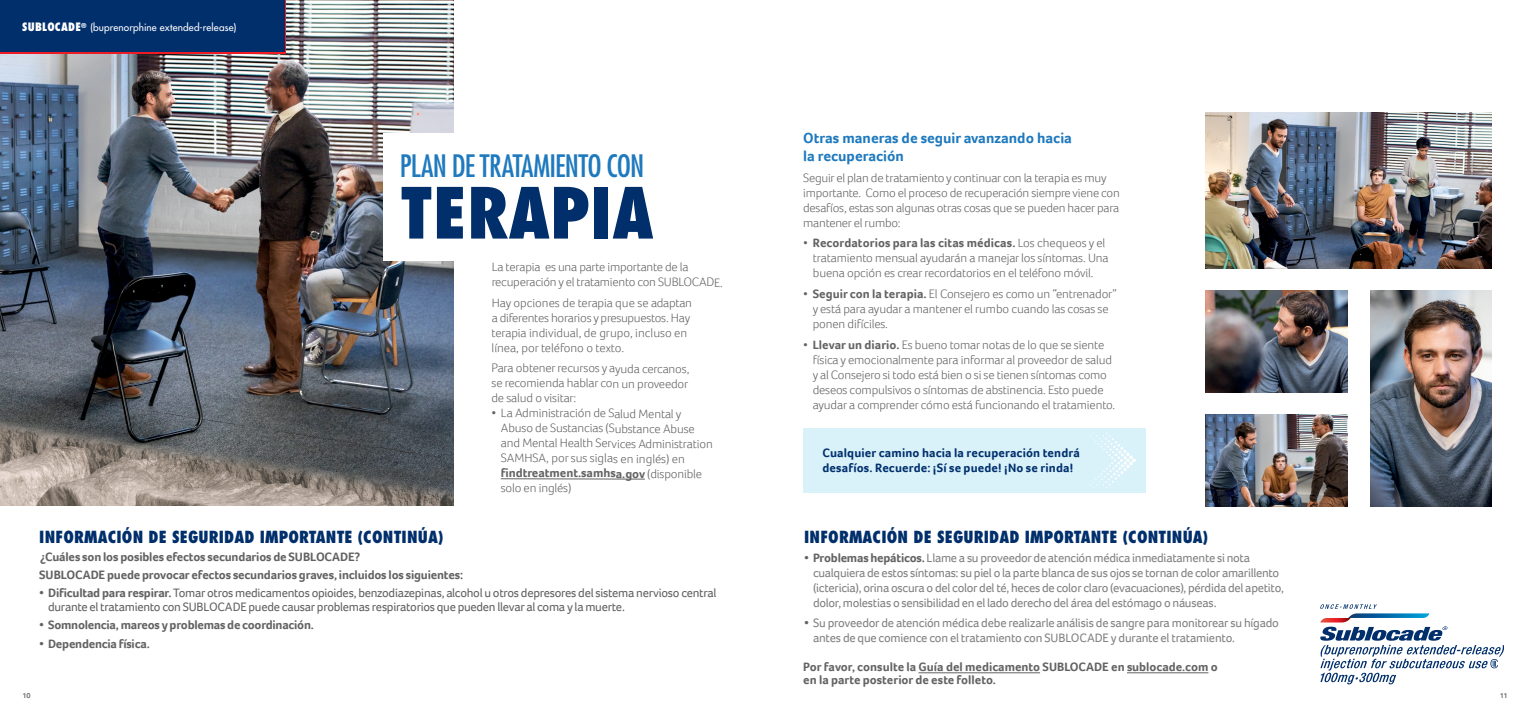
<style>
.page{position:relative;width:1530px;height:720px;background:#fff}
.page>*{position:absolute;margin:0;border:0;box-sizing:border-box;transform-origin:0 0}
.t1{font:800 condensed 68.5px "Futura Std";color:#002f6c}
.t2{font:condensed 30.12px "Futura Std";letter-spacing:-.025em;color:#1e79be}
.t3{font:800 condensed 16.25px "Futura Std";letter-spacing:.01em;color:#002f6c}
.t4{font:700 15px/17.5px "Foco";color:#1e79be}
.generic_headline{font:300 12.5px/15px "Foco";letter-spacing:-.015em;color:#626262}
.Paragraph_Style_1{font:12.5px/15px "Foco";letter-spacing:-.02em;color:#818181}
.Paragraph_Style_1-2{font:700 12.5px/12.5px "Foco";letter-spacing:-.01em;color:#626262}
.Paragraph_Style_1-3{font:12.5px/13.8px "Foco";letter-spacing:-.025em;color:#626262}
.Body{font:300 12.5px/15px "Foco";letter-spacing:-.015em;color:#626262}
.t5{font:700 12.5px/15px "Foco";letter-spacing:.01em;color:#002f6c}
.t6{font:500 10px "Futura Std";letter-spacing:.015em;color:#fff}
.t7{font:700 7.5px "Foco";color:#787878}
.s1{font-weight:800;font-stretch:condensed;font-size:11.25px}
.s2{font-weight:700}
.s3{font-weight:700;color:#626262}
</style>
<div class="page">
<img style="left:1206px;top:291px;width:141px;height:101px">
<img style="left:1206px;top:415px;width:142px;height:91px">
<img style="left:1370px;top:291px;width:121px;height:215px">
<img style="left:1206px;top:113px;width:285px;height:155px">
<img style="left:0;top:0;width:454px;height:506px">
<div style="left:383px;top:133px;width:286px;height:127px;background:#fff"></div>
<div style="left:803px;top:428px;width:343px;height:65px;background:#d9f2fa"></div>
<svg style="left:1090px;top:433px;width:46px;height:55px"></svg>
<div style="left:0;top:0;width:286px;height:53px;background:#002f6c"></div>
<hr style="left:918px;top:672px;width:122px;height:1px;background:#626262">
<hr style="left:1127px;top:672px;width:81px;height:1px;background:#626262">
<svg style="left:1320px;top:604px;width:184px;height:80px"></svg>
<hr style="left:501px;top:478px;width:144px;height:2px;background:#626262">
<p class="t6" style="left:22px;top:21px;width:216px"><span class="s1">SUBLOCADE</span><sup>®</sup> (buprenorphine extended-release)</p>
<p class="t2" style="left:400px;top:148px;width:246px">PLAN DE TRATAMIENTO CON</p>
<p class="t1" style="left:400px;top:170px;width:255px">TERAPIA</p>
<p class="generic_headline" style="left:492px;top:259px;width:233px">La terapia es una parte importante de la recuperación y el tratamiento con SUBLOCADE.</p>
<p class="generic_headline" style="left:492px;top:295px;width:202px">Hay opciones de terapia que se adaptan a diferentes horarios y presupuestos. Hay terapia individual, de grupo, incluso en línea, por teléfono o texto.</p>
<p class="generic_headline" style="left:491px;top:361px;width:199px;text-align:justify">Para obtener recursos y ayuda cercanos, se recomienda hablar con un proveedor de salud o visitar:</p>
<p class="Body" style="left:501px;top:406px;width:214px;text-indent:-9px">• La Administración de Salud Mental y Abuso de Sustancias (Substance Abuse and Mental Health Services Administration SAMHSA, por sus siglas en inglés) en <span class="s2">findtreatment.samhsa.gov</span> (disponible solo en inglés)</p>
<p class="t3" style="left:39px;top:526px;width:406px">INFORMACIÓN DE SEGURIDAD IMPORTANTE (CONTINÚA)</p>
<p class="Paragraph_Style_1-2" style="left:40px;top:550px;width:322px">¿Cuáles son los posibles efectos secundarios de SUBLOCADE?</p>
<p class="Paragraph_Style_1-2" style="left:39px;top:569px;width:425px">SUBLOCADE puede provocar efectos secundarios graves, incluidos los siguientes:</p>
<p class="Paragraph_Style_1-3" style="left:48px;top:586px;width:670px;text-indent:-9px"><span class="s2">• Dificultad para respirar.</span> Tomar otros medicamentos opioides, benzodiazepinas, alcohol u otros depresores del sistema nervioso central durante el tratamiento con SUBLOCADE puede causar problemas respiratorios que pueden llevar al coma y la muerte.</p>
<p class="Paragraph_Style_1-2" style="left:39px;top:619px;width:276px">• Somnolencia, mareos y problemas de coordinación.</p>
<p class="Paragraph_Style_1-2" style="left:39px;top:637px;width:112px">• Dependencia física.</p>
<p class="t4" style="left:803px;top:129px;width:270px">Otras maneras de seguir avanzando hacia la recuperación</p>
<p class="generic_headline" style="left:803px;top:170px;width:318px">Seguir el plan de tratamiento y continuar con la terapia es muy importante. Como el proceso de recuperación siempre viene con desafíos, estas son algunas otras cosas que se pueden hacer para mantener el rumbo:</p>
<p class="generic_headline" style="left:813px;top:236px;width:297px;text-indent:-10px">• <span class="s2">Recordatorios para las citas médicas.</span> Los chequeos y el tratamiento mensual ayudarán a manejar los síntomas. Una buena opción es crear recordatorios en el teléfono móvil.</p>
<p class="generic_headline" style="left:813px;top:286px;width:306px;text-indent:-9px">• <span class="s2">Seguir con la terapia.</span> El Consejero es como un “entrenador” y está para ayudar a mantener el rumbo cuando las cosas se ponen difíciles.</p>
<p class="generic_headline" style="left:813px;top:337px;width:304px;text-indent:-9px">• <span class="s2">Llevar un diario.</span> Es bueno tomar notas de lo que se siente física y emocionalmente para informar al proveedor de salud y al Consejero si todo está bien o si se tienen síntomas como deseos compulsivos o síntomas de abstinencia. Esto puede ayudar a comprender cómo está funcionando el tratamiento.</p>
<p class="t5" style="left:822px;top:446px;width:259px">Cualquier camino hacia la recuperación tendrá desafíos. Recuerde: ¡Sí se puede! ¡No se rinda!</p>
<p class="t3" style="left:804px;top:526px;width:406px">INFORMACIÓN DE SEGURIDAD IMPORTANTE (CONTINÚA)</p>
<p class="Paragraph_Style_1" style="left:813px;top:550px;width:472px;text-indent:-9px"><span class="s3">• Problemas hepáticos.</span> Llame a su proveedor de atención médica inmediatamente si nota cualquiera de estos síntomas: su piel o la parte blanca de sus ojos se tornan de color amarillento (ictericia), orina oscura o del color del té, heces de color claro (evacuaciones), pérdida del apetito, dolor, molestias o sensibilidad en el lado derecho del área del estómago o náuseas.</p>
<p class="Paragraph_Style_1" style="left:813px;top:615px;width:467px;text-indent:-9px"><span class="s3">•</span> Su proveedor de atención médica debe realizarle análisis de sangre para monitorear su hígado antes de que comience con el tratamiento con SUBLOCADE y durante el tratamiento.</p>
<p class="Paragraph_Style_1-2" style="left:803px;top:661px;width:416px">Por favor, consulte la Guía del medicamento SUBLOCADE en sublocade.com o en la parte posterior de este folleto.</p>
<p class="t7" style="left:22px;top:690px;width:10px">10</p>
<p class="t7" style="left:1500px;top:690px;width:9px">11</p>
</div>
